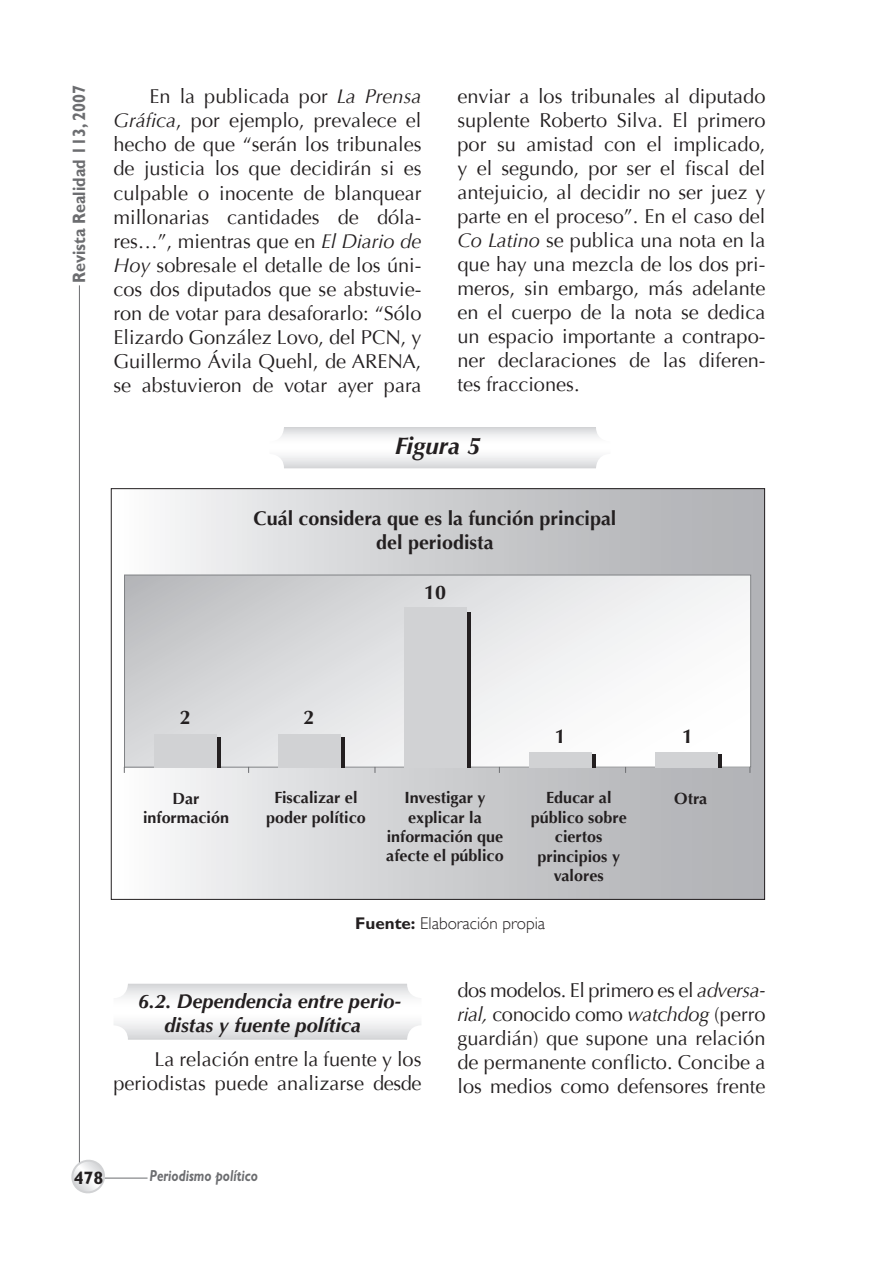
<style>
.page{position:relative;width:879px;height:1276px;background:#fff}
.page>*{position:absolute;margin:0;border:0;box-sizing:border-box;transform-origin:0 0}
.t1{font:italic 700 24px "Optima";color:#231f20}
.t2{font:20px/24px "Optima";color:#231f20;text-align:justify}
.t3{font:italic 700 20px/24px "Optima";color:#231f20}
.t4{font:700 19.8px/23.6px "Optima";color:#231f20;text-align:center}
.t5{font:700 18px "Gill Sans";color:#6c6d70;scale:.9 1}
.t6{font:700 18px "Gill Sans";color:#231f20}
.t7{font:300 17px "Gill Sans";color:#231f20}
.t8{font:700 16.2px/19.4px "Optima";color:#231f20;text-align:center}
.t9{font:italic 700 16px "Gill Sans";color:#6c6d70;scale:.8 1}
.s1{font-style:italic}
.s2{font-weight:700}
</style>
<div class="page">
<hr style="left:79px;top:285px;width:1px;height:882px;background:#6c6d70">
<hr style="left:87px;top:1177px;width:60px;height:1px;background:#6c6d70">
<svg style="left:71px;top:1156px;width:35px;height:38px"></svg>
<svg style="left:113px;top:983px;width:308px;height:56px"></svg>
<svg style="left:269px;top:427px;width:341px;height:41px"></svg>
<div style="left:111px;top:488px;width:653px;height:411px;background:linear-gradient(to right,#f8f8f9,#aaabaf)"></div>
<svg style="left:126px;top:576px;width:623px;height:189px"></svg>
<div style="left:124px;top:574px;width:627px;height:193px;border:1px solid #808285"></div>
<div style="left:158px;top:737px;width:63px;height:31px;background:#231f20"></div>
<div style="left:282px;top:737px;width:63px;height:31px;background:#231f20"></div>
<div style="left:408px;top:612px;width:63px;height:156px;background:#231f20"></div>
<div style="left:533px;top:754px;width:63px;height:14px;background:#231f20"></div>
<div style="left:659px;top:755px;width:63px;height:13px;background:#231f20"></div>
<div style="left:154px;top:734px;width:63px;height:34px;background:#d1d2d4"></div>
<div style="left:278px;top:734px;width:63px;height:34px;background:#d1d2d4"></div>
<div style="left:404px;top:608px;width:63px;height:160px;background:#d1d2d4"></div>
<div style="left:529px;top:752px;width:63px;height:16px;background:#d1d2d4"></div>
<div style="left:655px;top:752px;width:63px;height:16px;background:#d1d2d4"></div>
<p class="t5" style="left:73px;top:283px;width:221px;rotate:-90deg">Revista Realidad 113, 2007</p>
<p class="t2" style="left:113px;top:85px;width:309px;text-indent:36px">En la publicada por <span class="s1">La Prensa Gráfica</span>, por ejemplo, prevalece el hecho de que “serán los tribunales de justicia los que decidirán si es culpable o inocente de blanquear millonarias cantidades de dóla&shy;res…”, mientras que en <span class="s1">El Diario de Hoy</span> sobresale el detalle de los úni&shy;cos dos diputados que se abstuvie&shy;ron de votar para desaforarlo: “Sólo Elizardo González Lovo, del PCN, y Guillermo Ávila Quehl, de ARENA, se abstuvieron de votar ayer para</p>
<p class="t2" style="left:457px;top:85px;width:309px">enviar a los tribunales al diputado suplente Roberto Silva. El primero por su amistad con el implicado, y el segundo, por ser el fiscal del antejuicio, al decidir no ser juez y parte en el proceso”. En el caso del <span class="s1">Co Latino</span> se publica una nota en la que hay una mezcla de los dos pri&shy;meros, sin embargo, más adelante en el cuerpo de la nota se dedica un espacio importante a contrapo&shy;ner declaraciones de las diferen&shy;tes fracciones.</p>
<p class="t1" style="left:395px;top:432px;width:87px">Figura 5</p>
<p class="t4" style="left:254px;top:507px;width:364px">Cuál considera que es la función principal del periodista</p>
<p class="t4" style="left:424px;top:580px;width:23px">10</p>
<p class="t4" style="left:180px;top:706px;width:12px">2</p>
<p class="t4" style="left:304px;top:706px;width:12px">2</p>
<p class="t4" style="left:555px;top:724px;width:12px">1</p>
<p class="t4" style="left:682px;top:724px;width:12px">1</p>
<p class="t8" style="left:143px;top:789px;width:87px">Dar información</p>
<p class="t8" style="left:266px;top:788px;width:101px">Fiscalizar el poder político</p>
<p class="t8" style="left:386px;top:788px;width:119px">Investigar y explicar la información que afecte el público</p>
<p class="t8" style="left:531px;top:788px;width:98px">Educar al público sobre ciertos principios y valores</p>
<p class="t8" style="left:674px;top:788px;width:34px">Otra</p>
<p class="t7" style="left:355px;top:913px;width:191px"><span class="s2">Fuente:</span> Elaboración propia</p>
<p class="t3" style="left:164px;top:989px;width:238px;text-indent:-26px">6.2. Dependencia entre perio&shy;distas y fuente política</p>
<p class="t2" style="left:113px;top:1047px;width:309px;text-align:right">La relación entre la fuente y los periodistas puede analizarse desde</p>
<p class="t2" style="left:457px;top:978px;width:309px">dos modelos. El primero es el <span class="s1">adversa&shy;rial,</span> conocido como <span class="s1">watchdog</span> (perro guardián) que supone una relación de permanente conflicto. Concibe a los medios como defensores frente</p>
<p class="t6" style="left:74px;top:1171px;width:31px">478</p>
<p class="t9" style="left:149px;top:1170px;width:137px">Periodismo político</p>
</div>
